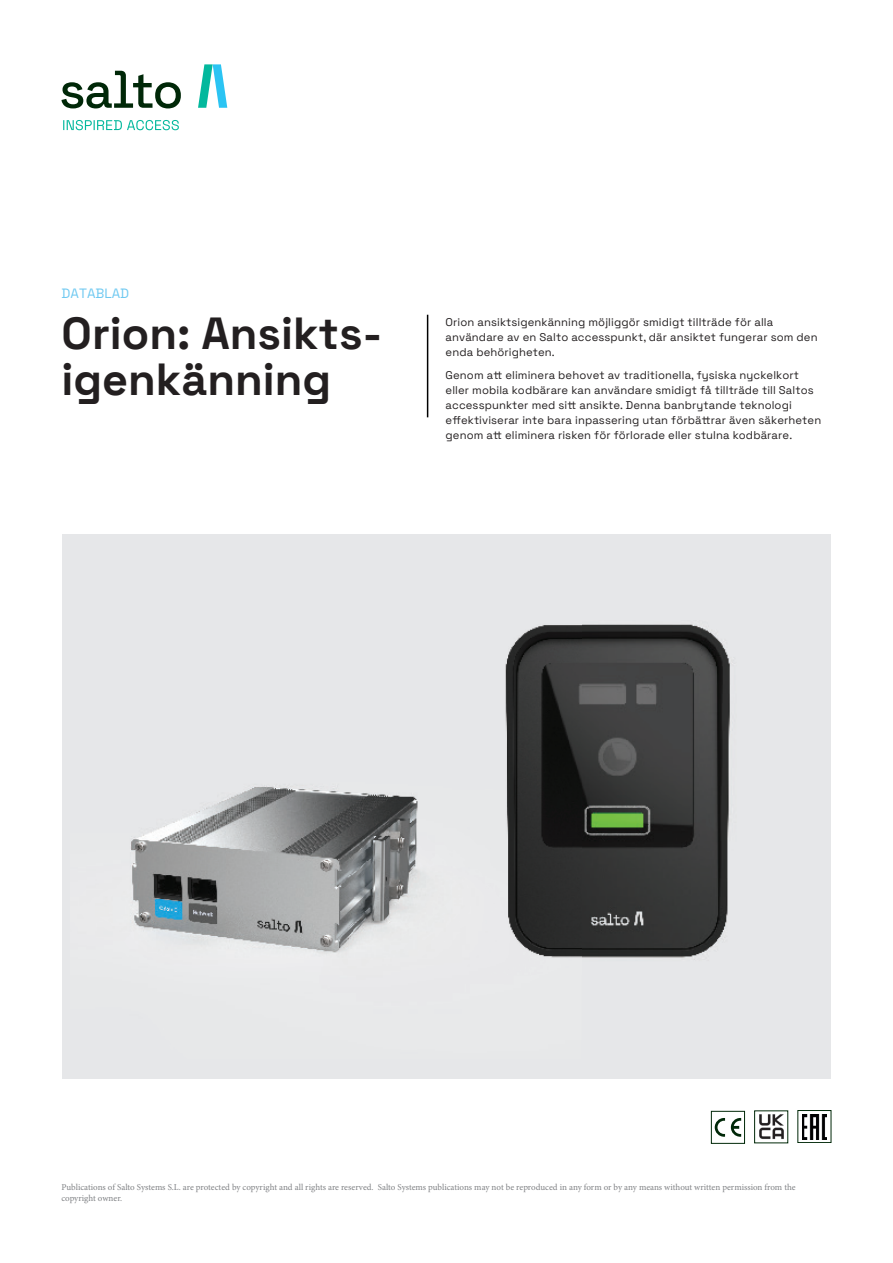
<style>
.page{position:relative;width:893px;height:1263px;background:#fff}
.page>*{position:absolute;margin:0;border:0;box-sizing:border-box;transform-origin:0 0}
.t1{font:300 45px/46.5px "Space Grotesk";color:#231f20}
.t2{font:300 13.5px "Space Grotesk";color:#6fc9f1}
.t3{font:300 11.25px/15px "Space Grotesk";letter-spacing:.01em;color:#231f20}
.t4{font:9px/10.8px "Minion Pro";letter-spacing:-.005em;color:#808285}
</style>
<div class="page">
<div style="left:62px;top:535px;width:768px;height:544px;background:#e6e7e9"></div>
<div style="left:711px;top:1111px;width:34px;height:32px;border:1px solid #002808"></div>
<svg style="left:715px;top:1118px;width:10px;height:19px"></svg>
<svg style="left:731px;top:1118px;width:10px;height:19px"></svg>
<hr style="left:427px;top:315px;width:1px;height:102px;background:#000">
<svg style="left:63px;top:120px;width:116px;height:10px"></svg>
<svg style="left:198px;top:64px;width:29px;height:44px"></svg>
<svg style="left:61px;top:71px;width:120px;height:37px"></svg>
<img style="left:759px;top:1114px;width:25px;height:25px">
<div style="left:798px;top:1110px;width:33px;height:33px;border:1px solid #002808"></div>
<img style="left:802px;top:1114px;width:25px;height:25px">
<img style="left:131px;top:786px;width:287px;height:167px">
<img style="left:505px;top:624px;width:225px;height:336px">
<p class="t2" style="left:62px;top:283px;width:69px">DATABLAD</p>
<h1 class="t1" style="left:62px;top:308px;width:322px">Orion: Ansikts&shy;igenkänning</h1>
<p class="t3" style="left:446px;top:314px;width:374px">Orion ansiktsigenkänning möjliggör smidigt tillträde för alla användare av en Salto accesspunkt, där ansiktet fungerar som den enda behörigheten.</p>
<p class="t3" style="left:446px;top:367px;width:377px">Genom att eliminera behovet av traditionella, fysiska nyckelkort eller mobila kodbärare kan användare smidigt få tillträde till Saltos accesspunkter med sitt ansikte. Denna banbrytande teknologi effektiviserar inte bara inpassering utan förbättrar även säkerheten genom att eliminera risken för förlorade eller stulna kodbärare.</p>
<p class="t4" style="left:61px;top:1181px;width:736px">Publications of Salto Systems S.L. are protected by copyright and all rights are reserved. Salto Systems publications may not be reproduced in any form or by any means without written permission from the copyright owner.</p>
</div>
